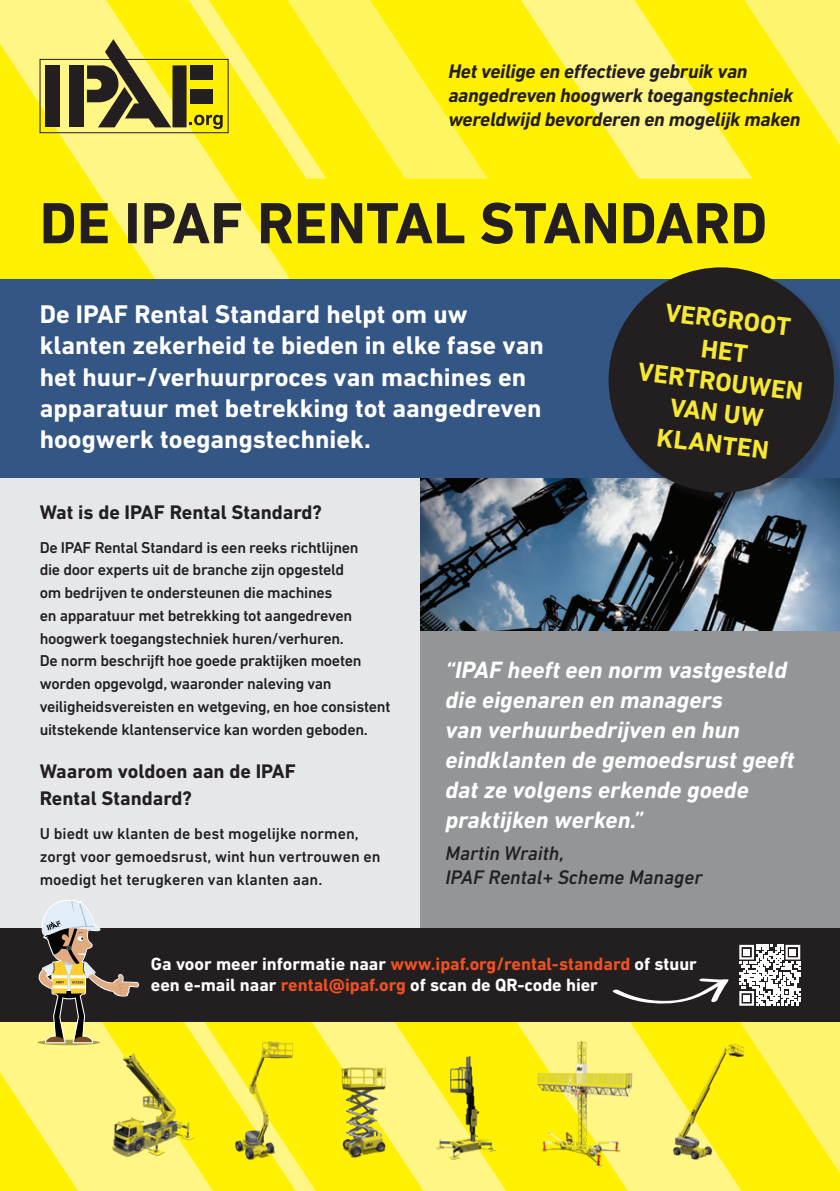
<style>
.page{position:relative;width:840px;height:1191px;background:#fff}
.page>*{position:absolute;margin:0;border:0;box-sizing:border-box;transform-origin:0 0}
.t1{font:700 59px "DIN Next LT Pro";color:#231f20}
.t2{font:700 26px/31.2px "DIN Next LT Pro";color:#fff}
.t3{font:700 26px/31.2px "DIN Next LT Pro";color:#f7e833;text-align:center}
.t4{font:italic 700 24px/30px "DIN Next LT Pro";color:#fff}
.t5{font:italic 700 20px/24px "DIN Next LT Pro";letter-spacing:-.015em;color:#231f20}
.t6{font:700 20px/26.8px "DIN Next LT Pro";color:#231f20}
.t7{font:italic 500 20px/24px "DIN Next LT Pro";color:#231f20}
.t8{font:700 18px/21.6px "DIN Next LT Pro";color:#fff}
.t9{font:500 16px/22.8px "DIN Next LT Pro";letter-spacing:-.02em;color:#231f20}
.t10{font:500 16px/22.8px "DIN Next LT Pro";color:#231f20}
.s1{color:#f15122}
</style>
<div class="page">
<div style="left:0;top:0;width:839px;height:1191px;background:#fff101"></div>
<svg style="left:521px;top:0;width:230px;height:179px"></svg>
<svg style="left:0;top:0;width:290px;height:279px"></svg>
<svg style="left:744px;top:0;width:95px;height:145px"></svg>
<svg style="left:782px;top:1022px;width:57px;height:150px"></svg>
<svg style="left:39px;top:0;width:448px;height:179px"></svg>
<div style="left:0;top:442px;width:839px;height:580px;background:#e6e7e9"></div>
<img style="left:516px;top:1022px;width:266px;height:167px">
<div style="left:0;top:928px;width:839px;height:94px;background:#231f20"></div>
<svg style="left:0;top:900px;width:506px;height:291px"></svg>
<div style="left:420px;top:620px;width:419px;height:308px;background:#939598"></div>
<img style="left:420px;top:477px;width:419px;height:153px">
<div style="left:0;top:279px;width:839px;height:198px;background:#335685"></div>
<div style="left:609px;top:269px;width:230px;height:235px;background:#231f20;opacity:.32"></div>
<div style="left:608px;top:267px;width:225px;height:225px;background:#231f20;border-radius:50%"></div>
<svg style="left:612px;top:944px;width:189px;height:61px"></svg>
<p class="t5" style="left:448px;top:59px;width:353px">Het veilige en effectieve gebruik van aangedreven hoogwerk toegangstechniek wereldwijd bevorderen en mogelijk maken</p>
<p class="t1" style="left:40px;top:189px;width:729px">DE IPAF RENTAL STANDARD</p>
<p class="t2" style="left:40px;top:299px;width:505px">De IPAF Rental Standard helpt om uw klanten zekerheid te bieden in elke fase van het huur-/verhuurproces van machines en apparatuur met betrekking tot aangedreven hoogwerk toegangstechniek.</p>
<p class="t3" style="left:647px;top:294px;width:167px;rotate:7deg">VERGROOT<br>HET<br>VERTROUWEN<br>VAN UW<br>KLANTEN</p>
<p class="t6" style="left:40px;top:498px;width:283px">Wat is de IPAF Rental Standard?</p>
<p class="t9" style="left:40px;top:535px;width:352px">De IPAF Rental Standard is een reeks richtlijnen<br>die door experts uit de branche zijn opgesteld<br>om bedrijven te ondersteunen die machines<br>en apparatuur met betrekking tot aangedreven hoogwerk toegangstechniek huren/verhuren.<br>De norm beschrijft hoe goede praktijken moeten worden opgevolgd, waaronder naleving van veiligheidsvereisten en wetgeving, en hoe consistent uitstekende klantenservice kan worden geboden.</p>
<p class="t6" style="left:40px;top:758px;width:258px">Waarom voldoen aan de IPAF<br>Rental Standard?</p>
<p class="t10" style="left:40px;top:822px;width:342px">U biedt uw klanten de best mogelijke normen, zorgt voor gemoedsrust, wint hun vertrouwen en moedigt het terugkeren van klanten aan.</p>
<p class="t4" style="left:445px;top:654px;width:350px">“IPAF heeft een norm vastgesteld die eigenaren en managers<br>van verhuurbedrijven en hun eindklanten de gemoedsrust geeft dat ze volgens erkende goede praktijken werken.”</p>
<p class="t7" style="left:445px;top:841px;width:258px">Martin Wraith,<br>IPAF Rental+ Scheme Manager</p>
<p class="t8" style="left:151px;top:952px;width:547px">Ga voor meer informatie naar <span class="s1">www.ipaf.org/rental-standard</span> of stuur een e-mail naar <span class="s1">rental@ipaf.org</span> of scan de QR-code hier</p>
</div>
